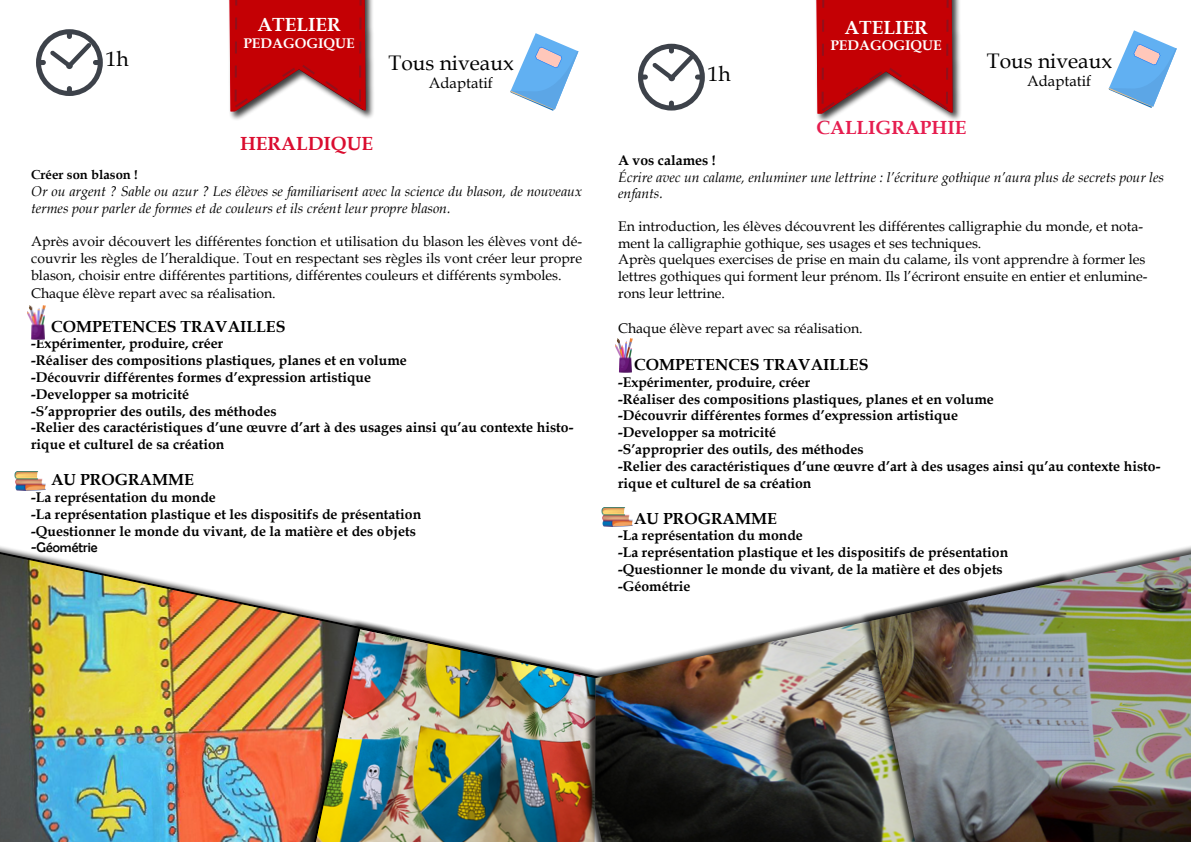
<style>
.page{position:relative;width:1191px;height:842px;background:#fff}
.page>*{position:absolute;margin:0;border:0;box-sizing:border-box;transform-origin:0 0}
.t1{font:21px "Book Antiqua";color:#000}
.t2{font:700 19px "Book Antiqua";color:#fff}
.t3{font:700 19px "Book Antiqua";color:#e61d4f}
.t4{font:700 19px "Book Antiqua";color:#da0d2f}
.t5{font:700 16px "Book Antiqua";color:#000}
.t6{font:15px "Book Antiqua";color:#000}
.t7{font:700 14px/16.8px "Book Antiqua";color:#000}
.t8{font:14px/16.8px "Book Antiqua";color:#000}
.t9{font:italic 14px/16.8px "Book Antiqua";color:#000}
.t10{font:700 14px "Book Antiqua";color:#fff}
.t11{font:14px "Berlin Sans FB";color:#000}
.t12{font:700 13px "Book Antiqua";color:#000}
</style>
<div class="page">
<svg style="left:638px;top:44px;width:67px;height:67px"></svg>
<img style="left:0;top:552px;width:585px;height:290px">
<div style="left:585px;top:571px;width:486px;height:271px;background:#000;opacity:.75"></div>
<img style="left:595px;top:579px;width:264px;height:263px">
<div style="left:859px;top:534px;width:332px;height:308px;background:#000;opacity:.75"></div>
<img style="left:869px;top:554px;width:322px;height:288px">
<svg style="left:36px;top:29px;width:67px;height:67px"></svg>
<div style="left:228px;top:0;width:147px;height:121px;background:#000;opacity:.75"></div>
<svg style="left:229px;top:0;width:137px;height:111px"></svg>
<div style="left:815px;top:0;width:147px;height:124px;background:#000;opacity:.75"></div>
<svg style="left:816px;top:0;width:136px;height:114px"></svg>
<img style="left:28px;top:306px;width:17px;height:33px">
<img style="left:615px;top:339px;width:18px;height:33px">
<img style="left:601px;top:507px;width:31px;height:19px">
<img style="left:14px;top:472px;width:31px;height:18px">
<svg style="left:510px;top:33px;width:68px;height:78px"></svg>
<svg style="left:1108px;top:30px;width:68px;height:78px"></svg>
<h1 class="t1" style="left:106px;top:45px;width:24px">1h</h1>
<h2 class="t2" style="left:257px;top:12px;width:85px">ATELIER</h2>
<p class="t10" style="left:243px;top:34px;width:113px">PEDAGOGIQUE</p>
<h1 class="t1" style="left:388px;top:49px;width:127px">Tous niveaux</h1>
<p class="t6" style="left:429px;top:73px;width:65px">Adaptatif</p>
<h2 class="t4" style="left:240px;top:130px;width:134px">HERALDIQUE</h2>
<p class="t12" style="left:31px;top:166px;width:108px">Créer son blason !</p>
<p class="t9" style="left:31px;top:182px;width:552px">Or ou argent ? Sable ou azur ? Les élèves se familiarisent avec la science du blason, de nouveaux termes pour parler de formes et de couleurs et ils créent leur propre blason.</p>
<p class="t8" style="left:31px;top:233px;width:552px;line-height:17.2px">Après avoir découvert les différentes fonction et utilisation du blason les élèves vont dé&shy;couvrir les règles de l’heraldique. Tout en respectant ses règles ils vont créer leur propre blason, choisir entre différentes partitions, différentes couleurs et différents symboles.<br>Chaque élève repart avec sa réalisation.</p>
<p class="t5" style="left:51px;top:315px;width:236px">COMPETENCES TRAVAILLES</p>
<p class="t7" style="left:31px;top:335px;width:543px">-Expérimenter, produire, créer<br>-Réaliser des compositions plastiques, planes et en volume<br>-Découvrir différentes formes d’expression artistique<br>-Developper sa motricité<br>-S’approprier des outils, des méthodes<br>-Relier des caractéristiques d’une œuvre d’art à des usages ainsi qu’au contexte histo&shy;rique et culturel de sa création</p>
<p class="t5" style="left:51px;top:469px;width:144px">AU PROGRAMME</p>
<p class="t7" style="left:31px;top:489px;width:391px">-La représentation du monde<br>-La représentation plastique et les dispositifs de présentation -Questionner le monde du vivant, de la matière et des objets</p>
<p class="t11" style="left:31px;top:540px;width:68px">-Géométrie</p>
<h1 class="t1" style="left:708px;top:59px;width:24px">1h</h1>
<h2 class="t2" style="left:844px;top:14px;width:85px">ATELIER</h2>
<p class="t10" style="left:830px;top:36px;width:113px">PEDAGOGIQUE</p>
<h2 class="t3" style="left:816px;top:115px;width:151px">CALLIGRAPHIE</h2>
<h1 class="t1" style="left:986px;top:46px;width:127px">Tous niveaux</h1>
<p class="t6" style="left:1027px;top:70px;width:65px">Adaptatif</p>
<p class="t7" style="left:618px;top:152px;width:99px">A vos calames !</p>
<p class="t9" style="left:618px;top:168px;width:547px">Écrire avec un calame, enluminer une lettrine : l’écriture gothique n’aura plus de secrets pour les enfants.</p>
<p class="t8" style="left:618px;top:217px;width:531px">En introduction, les élèves découvrent les différentes calligraphie du monde, et nota&shy;ment la calligraphie gothique, ses usages et ses techniques.<br>Après quelques exercises de prise en main du calame, ils vont apprendre à former les lettres gothiques qui forment leur prénom. Ils l’écriront ensuite en entier et enlumine&shy;rons leur lettrine.</p>
<p class="t8" style="left:618px;top:319px;width:246px">Chaque élève repart avec sa réalisation.</p>
<p class="t5" style="left:634px;top:354px;width:236px">COMPETENCES TRAVAILLES</p>
<p class="t7" style="left:618px;top:374px;width:543px">-Expérimenter, produire, créer<br>-Réaliser des compositions plastiques, planes et en volume<br>-Découvrir différentes formes d’expression artistique<br>-Developper sa motricité<br>-S’approprier des outils, des méthodes<br>-Relier des caractéristiques d’une œuvre d’art à des usages ainsi qu’au contexte histo&shy;rique et culturel de sa création</p>
<p class="t5" style="left:634px;top:507px;width:144px">AU PROGRAMME</p>
<p class="t7" style="left:618px;top:527px;width:391px">-La représentation du monde<br>-La représentation plastique et les dispositifs de présentation -Questionner le monde du vivant, de la matière et des objets -Géométrie</p>
</div>
